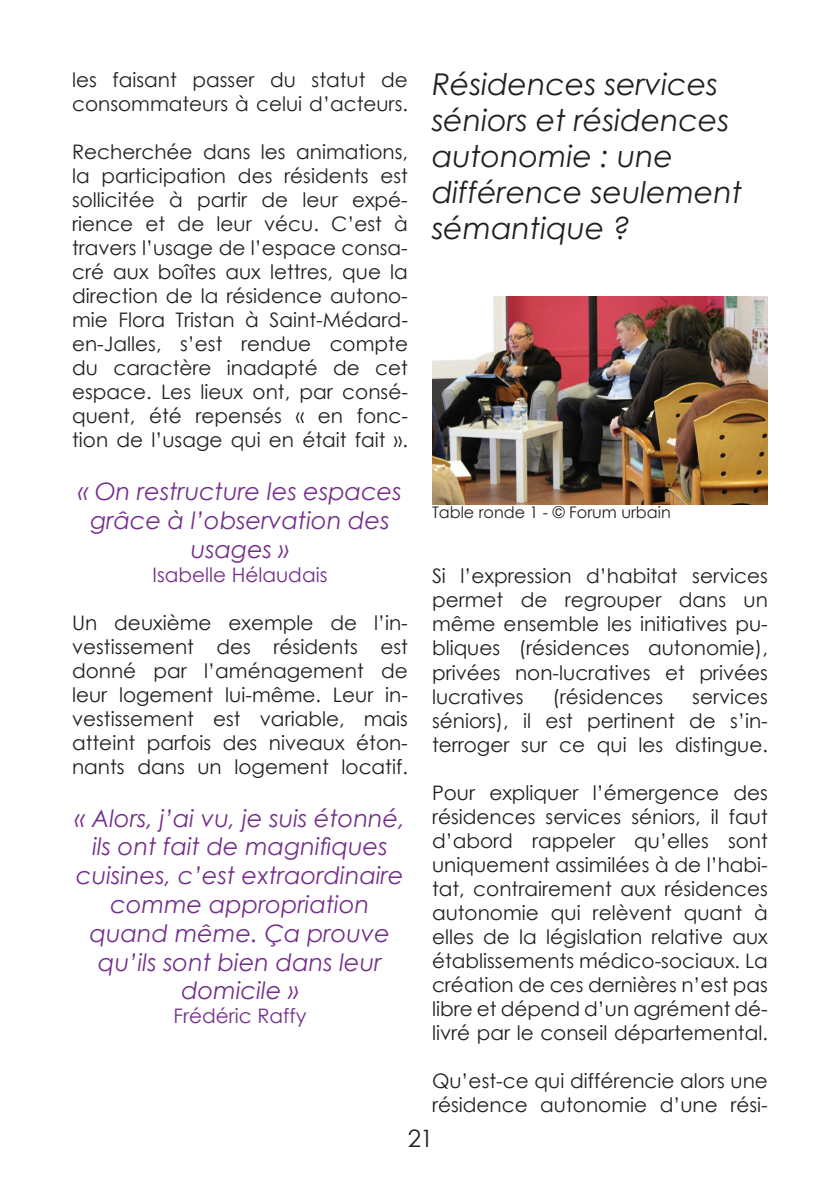
<style>
.page{position:relative;width:840px;height:1191px;background:#fff}
.page>*{position:absolute;margin:0;border:0;box-sizing:border-box;transform-origin:0 0}
.t1{font:italic 30px/36px "Century Gothic";color:#231f20}
.t2{font:italic 24px/28.8px "Century Gothic";color:#742f8b;text-align:center}
.t3{font:24px "Century Gothic";color:#231f20}
.t4{font:20px/24px "Century Gothic";color:#231f20;text-align:justify}
.t5{font:20px "Century Gothic";color:#742f8b}
.t6{font:16px "Century Gothic";color:#231f20}
</style>
<div class="page">
<img style="left:432px;top:297px;width:335px;height:207px">
<p class="t4" style="left:72px;top:67px;width:337px">les faisant passer du statut de consommateurs à celui d’acteurs.</p>
<p class="t4" style="left:72px;top:139px;width:337px">Recherchée dans les animations, la participation des résidents est sollicitée à partir de leur expé&shy;rience et de leur vécu. C’est à travers l’usage de l’espace consa&shy;cré aux boîtes aux lettres, que la direction de la résidence autono&shy;mie Flora Tristan à Saint-Médard&shy;en-Jalles, s’est rendue compte du caractère inadapté de cet espace. Les lieux ont, par consé&shy;quent, été repensés « en fonc&shy;tion de l’usage qui en était fait ».</p>
<p class="t2" style="left:78px;top:476px;width:325px">« On restructure les espaces grâce à l’observation des usages »</p>
<p class="t5" style="left:152px;top:560px;width:176px">Isabelle Hélaudais</p>
<p class="t4" style="left:72px;top:610px;width:337px">U n deuxième exemple de l’in&shy;vestissement des résidents est donné par l’aménagement de leur logement lui-même. Leur in&shy;vestissement est variable, mais atteint parfois des niveaux éton&shy;nants dans un logement locatif.</p>
<p class="t2" style="left:75px;top:803px;width:332px">« Alors, j’ai vu, je suis étonné, ils ont fait de magnifiques cuisines, c’est extraordinaire comme appropriation quand même. Ça prouve qu’ils sont bien dans leur domicile »</p>
<p class="t5" style="left:173px;top:1002px;width:134px">Frédéric Raffy</p>
<h1 class="t1" style="left:432px;top:65px;width:311px">Résidences services séniors et résidences autonomie : une différence seulement sémantique ?</h1>
<p class="t6" style="left:432px;top:501px;width:240px">Table ronde 1 - © Forum urbain</p>
<p class="t4" style="left:432px;top:564px;width:337px">Si l’expression d’habitat services permet de regrouper dans un même ensemble les initiatives pu&shy;bliques (résidences autonomie), privées non-lucratives et privées lucratives</p>
<p class="t4" style="left:552px;top:684px;width:112px">(résidences</p>
<p class="t4" style="left:432px;top:684px;width:337px;text-indent:260px">services séniors), il est pertinent de s’in&shy;terroger sur ce qui les distingue.</p>
<p class="t4" style="left:432px;top:780px;width:337px">Pour expliquer l’émergence des résidences services séniors, il faut d’abord rappeler qu’elles sont uniquement assimilées à de l’habi&shy;tat, contrairement aux résidences autonomie qui relèvent quant à elles de la législation relative aux établissements médico-sociaux. La création de ces dernières n’est pas libre et dépend d’un agrément dé&shy;livré par le conseil départemental.</p>
<p class="t4" style="left:432px;top:1068px;width:337px">Qu’est-ce qui différencie alors une résidence autonomie d’une rési-</p>
<p class="t3" style="left:408px;top:1121px;width:27px">21</p>
</div>
